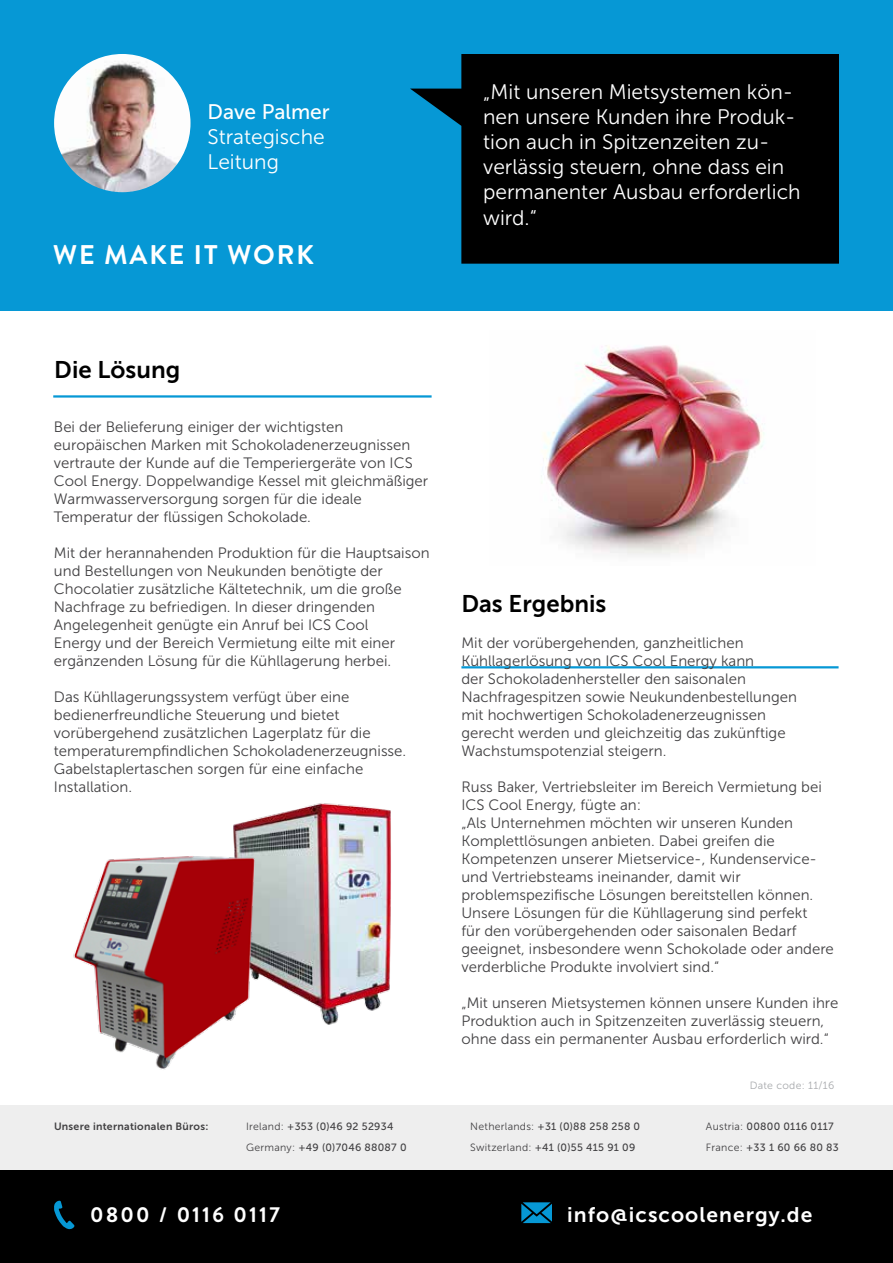
<style>
.page{position:relative;width:893px;height:1263px;background:#fff}
.page>*{position:absolute;margin:0;border:0;box-sizing:border-box;transform-origin:0 0}
.t1{font:700 27px "Brandon Text";letter-spacing:.07em;color:#fff}
.t2{font:24px "Museo Sans 700";color:#000}
.t3{font:21px/25.2px "Museo Sans 300";color:#fff}
.t4{font:21px "Museo Sans 700";letter-spacing:.05em;color:#fff}
.t5{font:700 21px "Brandon Text";letter-spacing:.1em;color:#fff}
.t6{font:21px "Museo Sans 500";color:#fff}
.t7{font:15px/18px "Museo Sans 300";color:#414042}
.t8{font:10.5px/21px "Museo Sans 500";letter-spacing:.025em;color:#414042}
.t9{font:10.5px "Museo Sans 700";letter-spacing:.025em;color:#414042}
.t10{font:10.5px "Museo Sans 300";letter-spacing:.025em;color:#a7a9ac}
.s1{font-family:"Museo Sans 300"}
</style>
<div class="page">
<div style="left:0;top:0;width:893px;height:310px;background:#0698d5"></div>
<svg style="left:410px;top:54px;width:429px;height:210px;background:#001219"></svg>
<hr style="left:461px;top:666px;width:378px;height:2px;background:#0698d5">
<hr style="left:53px;top:395px;width:379px;height:3px;background:#0698d5">
<div style="left:0;top:1170px;width:893px;height:93px;background:#000"></div>
<svg style="left:521px;top:1202px;width:31px;height:21px"></svg>
<svg style="left:54px;top:1200px;width:21px;height:29px"></svg>
<img style="left:54px;top:54px;width:137px;height:138px">
<img style="left:233px;top:803px;width:158px;height:222px">
<img style="left:73px;top:842px;width:192px;height:228px">
<div style="left:0;top:1105px;width:893px;height:65px;background:#eee"></div>
<img style="left:541px;top:345px;width:223px;height:211px">
<h3 class="t6" style="left:207px;top:100px;width:124px">Dave Palmer</h3>
<h3 class="t3" style="left:207px;top:124px;width:119px">Strategische<br>Leitung</h3>
<h1 class="t1" style="left:53px;top:236px;width:262px">WE MAKE IT WORK</h1>
<h3 class="t3" style="left:483px;top:79px;width:319px">„Mit unseren Mietsystemen kön&shy;nen unsere Kunden ihre Produk&shy;tion auch in Spitzenzeiten zu&shy;verlässig steuern, ohne dass ein permanenter Ausbau erforderlich wird.“</h3>
<h2 class="t2" style="left:54px;top:356px;width:127px">Die Lösung</h2>
<p class="t7" style="left:54px;top:418px;width:376px">Bei der Belieferung einiger der wichtigsten europäischen Marken mit Schokoladenerzeugnissen vertraute der Kunde auf die Temperiergeräte von ICS Cool Energy. Doppelwandige Kessel mit gleichmäßiger Warmwasserversorgung sorgen für die ideale Temperatur der flüssigen Schokolade.</p>
<p class="t7" style="left:54px;top:544px;width:377px">Mit der herannahenden Produktion für die Hauptsaison und Bestellungen von Neukunden benötigte der Chocolatier zusätzliche Kältetechnik, um die große Nachfrage zu befriedigen. In dieser dringenden Angelegenheit genügte ein Anruf bei ICS Cool<br>Energy und der Bereich Vermietung eilte mit einer ergänzenden Lösung für die Kühllagerung herbei.</p>
<p class="t7" style="left:54px;top:688px;width:354px">Das Kühllagerungssystem verfügt über eine bedienerfreundliche Steuerung und bietet vorübergehend zusätzlichen Lagerplatz für die temperaturempfindlichen Schokoladenerzeugnisse.<br>Gabelstaplertaschen sorgen für eine einfache Installation.</p>
<h2 class="t2" style="left:461px;top:590px;width:146px">Das Ergebnis</h2>
<p class="t7" style="left:461px;top:634px;width:337px">Mit der vorübergehenden, ganzheitlichen Kühllagerlösung von ICS Cool Energy kann<br>der Schokoladenhersteller den saisonalen Nachfragespitzen sowie Neukundenbestellungen mit hochwertigen Schokoladenerzeugnissen gerecht werden und gleichzeitig das zukünftige Wachstumspotenzial steigern.</p>
<p class="t7" style="left:461px;top:778px;width:374px">Russ Baker, Vertriebsleiter im Bereich Vermietung bei ICS Cool Energy, fügte an:<br>„Als Unternehmen möchten wir unseren Kunden Komplettlösungen anbieten. Dabei greifen die Kompetenzen unserer Mietservice-, Kundenservice&shy;und Vertriebsteams ineinander, damit wir problemspezifische Lösungen bereitstellen können.<br>Unsere Lösungen für die Kühllagerung sind perfekt<br>für den vorübergehenden oder saisonalen Bedarf geeignet, insbesondere wenn Schokolade oder andere verderbliche Produkte involviert sind.“</p>
<p class="t7" style="left:461px;top:994px;width:379px">„Mit unseren Mietsystemen können unsere Kunden ihre<br>Produktion auch in Spitzenzeiten zuverlässig steuern, ohne dass ein permanenter Ausbau erforderlich wird.“</p>
<p class="t10" style="left:750px;top:1079px;width:86px">Date code: 11/16</p>
<p class="t9" style="left:54px;top:1120px;width:156px">Unsere internationalen Büros:</p>
<p class="t8" style="left:246px;top:1116px;width:162px"><span class="s1">Ireland:</span> +353 (0)46 92 52934<br><span class="s1">Germany:</span> +49 (0)7046 88087 0</p>
<p class="t8" style="left:470px;top:1116px;width:171px"><span class="s1">Netherlands:</span> +31 (0)88 258 258 0<br><span class="s1">Switzerland:</span> +41 (0)55 415 91 09</p>
<p class="t8" style="left:706px;top:1116px;width:134px"><span class="s1">Austria:</span> 00800 0116 0117<br><span class="s1">France:</span> +33 1 60 66 80 83</p>
<h3 class="t5" style="left:90px;top:1200px;width:191px">0800 / 0116 0117</h3>
<h3 class="t4" style="left:567px;top:1203px;width:247px">info@icscoolenergy.de</h3>
</div>
